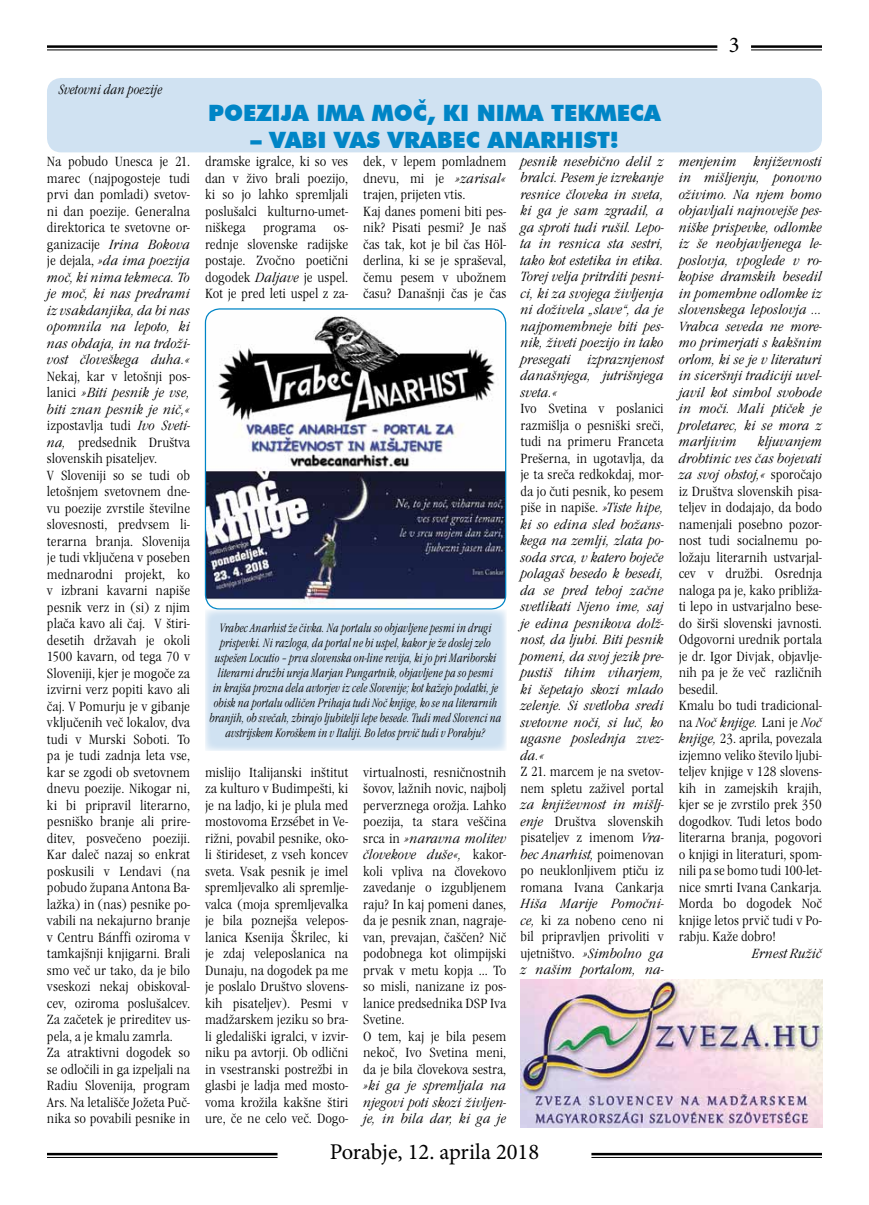
<style>
.page{position:relative;width:869px;height:1205px;background:#fff}
.page>*{position:absolute;margin:0;border:0;box-sizing:border-box;transform-origin:0 0}
.t1{font:900 22.5px "Futura BT";color:#0085c6}
.t2{font:22.5px "Minion Pro";color:#000}
.t3{font:13.75px/16.5px "Garamond Itc TEE Ligh Cond";color:#000;text-align:justify;scale:1.1 1}
.t4{font:13.75px/16.5px "Garamond Itc TEE Ligh Cond Ital";color:#000;text-align:justify;scale:1.1 1}
.t5{font:13.75px "Garamond Itc TEE Ligh Cond Ital";color:#000}
.t6{font:12.5px/15px "Garamond Itc TEE Ligh Cond Ital";color:#000;text-align:center;scale:.9 1}
.s1{font-family:"Garamond Itc TEE Ligh Cond"}
.s2{font-family:"Garamond Itc TEE Ligh Cond Ital"}
</style>
<div class="page">
<hr style="left:750px;top:45px;width:71px;height:3px;background:#000">
<hr style="left:750px;top:50px;width:71px;height:1px;background:#000">
<hr style="left:47px;top:45px;width:670px;height:3px;background:#000">
<hr style="left:47px;top:50px;width:670px;height:1px;background:#000">
<hr style="left:47px;top:1153px;width:230px;height:2px;background:#000">
<hr style="left:47px;top:1157px;width:230px;height:1px;background:#000">
<hr style="left:591px;top:1153px;width:230px;height:2px;background:#000">
<hr style="left:591px;top:1157px;width:230px;height:1px;background:#000">
<div style="left:47px;top:78px;width:774px;height:74px;background:#d0e2f2;border-radius:14px"></div>
<img style="left:205px;top:309px;width:300px;height:300px">
<div style="left:205px;top:308px;width:301px;height:301px;border:1px solid #0085c6;border-radius:14px"></div>
<div style="left:205px;top:609px;width:301px;height:142px;background:#d0e2f2"></div>
<img style="left:520px;top:980px;width:301px;height:147px">
<p class="t5" style="left:59px;top:81px;width:105px">Svetovni dan poezije</p>
<p class="t3" style="left:47px;top:153px;width:131px">Na pobudo Unesca je 21. marec (najpogosteje tudi prvi dan pomladi) svetov&shy;ni dan poezije. Generalna direktorica te svetovne or-</p>
<p class="t4" style="left:47px;top:236px;width:132px"><span class="s1">ganizacije</span> Irina Bokova <span class="s1">je dejala,</span> »da ima poezija moč, ki nima tekmeca. To je moč, ki nas predrami iz vsakdanjika, da bi nas opomnila na lepoto, ki nas obdaja, in na trdoži&shy;vost človeškega duha.«</p>
<p class="t3" style="left:47px;top:368px;width:131px">Nekaj, kar v letošnji pos-</p>
<p class="t4" style="left:47px;top:385px;width:131px"><span class="s1">lanici</span> »Biti pesnik je vse, biti znan pesnik je nič,«</p>
<p class="t3" style="left:47px;top:417px;width:132px;text-align:left">izpostavlja tudi <span class="s2">Ivo Sveti&shy;na,</span> predsednik Društva slovenskih pisateljev.<br>V Sloveniji so se tudi ob letošnjem svetovnem dne&shy;vu poezije zvrstile številne slovesnosti, predvsem li&shy;terarna branja. Slovenija je tudi vključena v poseben mednarodni projekt, ko v izbrani kavarni napiše pesnik verz in (si) z njim plača kavo ali čaj. V štiri&shy;desetih državah je okoli<br>1500 kavarn, od tega 70 v<br>Sloveniji, kjer je mogoče za izvirni verz popiti kavo ali čaj. V Pomurju je v gibanje vključenih več lokalov, dva tudi v Murski Soboti. To pa je tudi zadnja leta vse, kar se zgodi ob svetovnem dnevu poezije. Nikogar ni, ki bi pripravil literarno, pesniško branje ali prire&shy;ditev, posvečeno poeziji.<br>Kar daleč nazaj so enkrat poskusili v Lendavi (na pobudo župana Antona Ba&shy;lažka) in (nas) pesnike po&shy;vabili na nekajurno branje v Centru Bánffi oziroma v tamkajšnji knjigarni. Brali smo več ur tako, da je bilo vseskozi nekaj obiskoval&shy;cev, oziroma poslušalcev.<br>Za začetek je prireditev us&shy;pela, a je kmalu zamrla.<br>Za atraktivni dogodek so se odločili in ga izpeljali na<br>Radiu Slovenija, program<br>Ars. Na letališče Jožeta Puč&shy;nika so povabili pesnike in</p>
<h1 class="t2" style="left:728px;top:30px;width:12px">3</h1>
<h1 class="t1" style="left:208px;top:99px;width:454px">POEZIJA IMA MOČ, KI NIMA TEKMECA</h1>
<h1 class="t1" style="left:250px;top:126px;width:369px">– VABI VAS VRABEC ANARHIST!</h1>
<p class="t3" style="left:205px;top:153px;width:131px">dramske igralce, ki so ves dan v živo brali poezijo, ki so jo lahko spremljali poslušalci kulturno-umet&shy;niškega</p>
<p class="t3" style="left:205px;top:219px;width:131px;text-indent:128px">os&shy;rednje slovenske radijske postaje. Zvočno poetični dogodek <span class="s2">Daljave</span> je uspel.<br>Kot je pred leti uspel z za-</p>
<p class="t3" style="left:263px;top:219px;width:50px">programa</p>
<p class="t3" style="left:363px;top:153px;width:131px;text-align:left">dek, v lepem pomladnem dnevu, mi je <span class="s2">»zarisal« </span>trajen, prijeten vtis.<br>Kaj danes pomeni biti pes&shy;nik? Pisati pesmi? Je naš čas tak, kot je bil čas Höl&shy;derlina, ki se je spraševal, čemu pesem v ubožnem času? Današnji čas je čas</p>
<p class="t6" style="left:209px;top:621px;width:325px">Vrabec Anarhist že čivka. Na portalu so objavljene pesmi in drugi prispevki. Ni razloga, da portal ne bi uspel, kakor je že doslej zelo uspešen Locutio – prva slovenska on-line revija, ki jo pri Mariborski literarni družbi ureja Marjan Pungartnik, objavljene pa so pesmi<br>in krajša prozna dela avtorjev iz cele Slovenije; kot kažejo podatki, je obisk na portalu odličen Prihaja tudi Noč knjige, ko se na literarnih branjih, ob svečah, zbirajo ljubitelji lepe besede. Tudi med Slovenci na avstrijskem Koroškem in v Italiji. Bo letos prvič tudi v Porabju?</p>
<p class="t3" style="left:205px;top:764px;width:131px">mislijo Italijanski inštitut za kulturo v Budimpešti, ki je na ladjo, ki je plula med mostovoma Erzsébet in Ve&shy;rižni, povabil pesnike, oko&shy;li štirideset, z vseh koncev sveta. Vsak pesnik je imel spremljevalko ali spremlje&shy;valca (moja spremljevalka je bila poznejša velepos&shy;lanica Ksenija Škrilec, ki je zdaj veleposlanica na Dunaju, na dogodek pa me je poslalo Društvo slovens&shy;kih pisateljev). Pesmi v madžarskem jeziku so bra&shy;li gledališki igralci, v izvir&shy;niku pa avtorji. Ob odlični in vsestranski postrežbi in glasbi je ladja med mosto&shy;voma krožila kakšne štiri ure, če ne celo več. Dogo-</p>
<p class="t3" style="left:363px;top:764px;width:131px">virtualnosti, resničnostnih šovov, lažnih novic, najbolj perverznega orožja. Lahko poezija, ta stara veščina</p>
<p class="t4" style="left:363px;top:830px;width:131px"><span class="s1">srca in</span> »naravna molitev človekove duše«, <span class="s1">kakor-</span></p>
<p class="t3" style="left:363px;top:863px;width:131px;text-align:left">koli vpliva na človekovo zavedanje o izgubljenem raju? In kaj pomeni danes, da je pesnik znan, nagraje&shy;van, prevajan, čaščen? Nič podobnega kot olimpijski prvak v metu kopja ... To so misli, nanizane iz pos&shy;lanice predsednika DSP Iva<br>Svetine.<br>O tem, kaj je bila pesem nekoč, Ivo Svetina meni, da je bila človekova sestra,</p>
<p class="t4" style="left:363px;top:1078px;width:132px">»ki ga je spremljala na njegovi poti skozi življen&shy;je, in bila dar, ki ga je</p>
<p class="t4" style="left:520px;top:153px;width:132px">pesnik nesebično delil z bralci. Pesem je izrekanje resnice človeka in sveta, ki ga je sam zgradil, a ga sproti tudi rušil. Lepo&shy;ta in resnica sta sestri, tako kot estetika in etika.<br>Torej velja pritrditi pesni&shy;ci, ki za svojega življenja ni doživela „slave“, da je najpomembneje biti pes&shy;nik, živeti poezijo in tako presegati izpraznjenost današnjega, jutrišnjega sveta.«</p>
<p class="t3" style="left:520px;top:401px;width:132px">Ivo Svetina v poslanici razmišlja o pesniški sreči, tudi na primeru Franceta Prešerna, in ugotavlja, da je ta sreča redkokdaj, mor&shy;da jo čuti pesnik, ko pesem piše in napiše. <span class="s2">»Tiste hipe,</span></p>
<p class="t4" style="left:520px;top:516px;width:132px">ki so edina sled božans&shy;kega na zemlji, zlata po&shy;soda srca, v katero boječe polagaš besedo k besedi, da se pred teboj začne svetlikati Njeno ime, saj je edina pesnikova dolž&shy;nost, da ljubi. Biti pesnik pomeni, da svoj jezik pre&shy;pustiš tihim viharjem, ki šepetajo skozi mlado zelenje. Si svetloba sredi svetovne noči, si luč, ko ugasne poslednja zvez&shy;da.«</p>
<p class="t3" style="left:520px;top:764px;width:132px">Z 21. marcem je na svetov&shy;nem spletu zaživel portal</p>
<p class="t4" style="left:520px;top:797px;width:132px">za književnost in mišlj-</p>
<p class="t3" style="left:520px;top:813px;width:132px"><span class="s2">enje</span> Društva slovenskih pisateljev z imenom <span class="s2">Vra-</span></p>
<p class="t4" style="left:520px;top:846px;width:132px">bec Anarhist, <span class="s1">poimenovan</span></p>
<p class="t3" style="left:520px;top:863px;width:132px">po neuklonljivem ptiču iz romana Ivana Cankarja</p>
<p class="t4" style="left:520px;top:896px;width:132px">Hiša Marije Pomočni-</p>
<p class="t3" style="left:520px;top:912px;width:132px"><span class="s2">ce,</span> ki za nobeno ceno ni bil pripravljen privoliti v ujetništvo. <span class="s2">»Simbolno ga</span></p>
<p class="t4" style="left:520px;top:962px;width:132px">z našim portalom, na-</p>
<h1 class="t2" style="left:329px;top:1137px;width:211px">Porabje, 12. aprila 2018</h1>
<p class="t4" style="left:678px;top:153px;width:132px">menjenim književnosti in mišljenju, ponovno oživimo. Na njem bomo objavljali najnovejše pes&shy;niške prispevke, odlomke iz še neobjavljenega le&shy;poslovja, vpoglede v ro&shy;kopise dramskih besedil in pomembne odlomke iz slovenskega leposlovja ...<br>Vrabca seveda ne more&shy;mo primerjati s kakšnim orlom, ki se je v literaturi in siceršnji tradiciji uvel&shy;javil kot simbol svobode in moči. Mali ptiček je proletarec, ki se mora z marljivim</p>
<p class="t4" style="left:678px;top:434px;width:132px;text-indent:79px">kljuvanjem drobtinic ves čas bojevati za svoj obstoj,« <span class="s1">sporočajo</span></p>
<p class="t3" style="left:678px;top:483px;width:132px;text-align:left">iz Društva slovenskih pisa&shy;teljev in dodajajo, da bodo namenjali posebno pozor&shy;nost tudi socialnemu po&shy;ložaju literarnih ustvarjal&shy;cev v družbi. Osrednja naloga pa je, kako približa&shy;ti lepo in ustvarjalno bese&shy;do širši slovenski javnosti.<br>Odgovorni urednik portala je dr. Igor Divjak, objavlje&shy;nih pa je že več različnih besedil.<br>Kmalu bo tudi tradicional-</p>
<p class="t4" style="left:678px;top:714px;width:132px"><span class="s1">na</span> Noč knjige. <span class="s1">Lani je</span> Noč</p>
<p class="t3" style="left:678px;top:731px;width:132px"><span class="s2">knjige,</span> 23. aprila, povezala izjemno veliko število ljubi&shy;teljev knjige v 128 slovens&shy;kih in zamejskih krajih, kjer se je zvrstilo prek 350 dogodkov. Tudi letos bodo literarna branja, pogovori o knjigi in literaturi, spom&shy;nili pa se bomo tudi 100-let&shy;nice smrti Ivana Cankarja.<br>Morda bo dogodek Noč knjige letos prvič tudi v Po&shy;rabju. Kaže dobro!</p>
<p class="t4" style="left:751px;top:945px;width:65px">Ernest Ružič</p>
</div>
